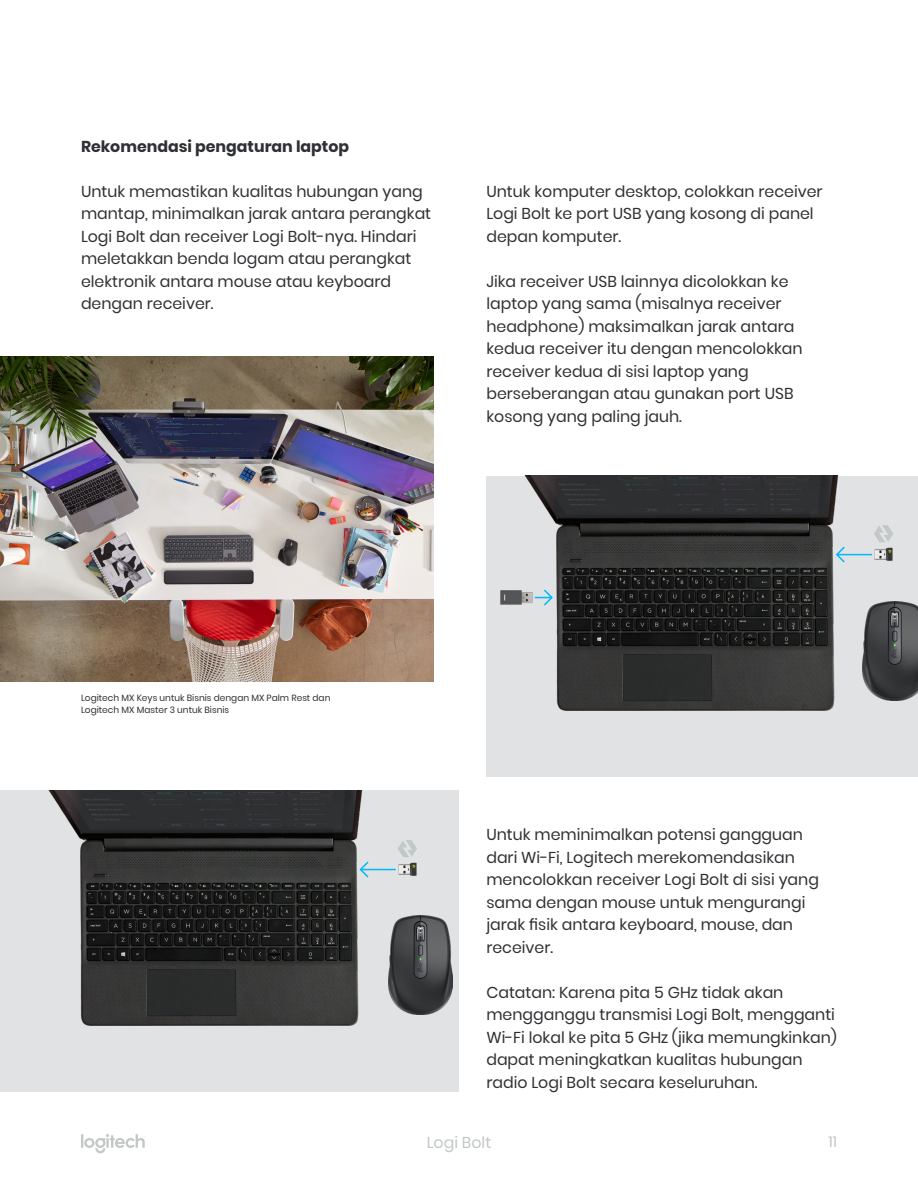
<style>
.page{position:relative;width:918px;height:1188px;background:#fff}
.page>*{position:absolute;margin:0;border:0;box-sizing:border-box;transform-origin:0 0}
.t1{font:15.75px/22.5px "Poppins";color:#2e3033}
.t2{font:700 15.75px "Poppins";color:#2e3033}
.t3{font:15.75px "Poppins";color:#c2c7c7}
.t4{font:15px "Poppins";color:#c2c7c7}
.t5{font:9px/12px "Poppins";color:#2e3033}
</style>
<div class="page">
<svg style="left:81px;top:1134px;width:65px;height:19px"></svg>
<img style="left:0;top:356px;width:433px;height:325px">
<div style="left:486px;top:476px;width:432px;height:301px;background:#e1e2e3"></div>
<img style="left:525px;top:476px;width:314px;height:235px">
<img style="left:874px;top:547px;width:19px;height:14px">
<hr style="left:837px;top:554px;width:35px;height:1px;background:#00b8fc">
<svg style="left:835px;top:545px;width:11px;height:19px"></svg>
<img style="left:500px;top:574px;width:36px;height:47px">
<svg style="left:535px;top:588px;width:19px;height:19px"></svg>
<svg style="left:874px;top:525px;width:19px;height:17px"></svg>
<img style="left:863px;top:601px;width:55px;height:99px">
<div style="left:0;top:791px;width:459px;height:301px;background:#e1e2e3"></div>
<img style="left:388px;top:916px;width:64px;height:99px">
<img style="left:49px;top:791px;width:314px;height:235px">
<img style="left:398px;top:862px;width:19px;height:14px">
<hr style="left:361px;top:869px;width:35px;height:1px;background:#00b8fc">
<svg style="left:358px;top:860px;width:12px;height:19px"></svg>
<svg style="left:398px;top:840px;width:19px;height:17px"></svg>
<p class="t2" style="left:81px;top:137px;width:270px">Rekomendasi pengaturan laptop</p>
<p class="t1" style="left:81px;top:180px;width:352px">Untuk memastikan kualitas hubungan yang mantap, minimalkan jarak antara perangkat Logi Bolt dan receiver Logi Bolt-nya. Hindari meletakkan benda logam atau perangkat elektronik antara mouse atau keyboard dengan receiver.</p>
<p class="t1" style="left:486px;top:180px;width:338px">Untuk komputer desktop, colokkan receiver<br>Logi Bolt ke port USB yang kosong di panel depan komputer.</p>
<p class="t1" style="left:486px;top:270px;width:318px">Jika receiver USB lainnya dicolokkan ke laptop yang sama (misalnya receiver headphone) maksimalkan jarak antara kedua receiver itu dengan mencolokkan receiver kedua di sisi laptop yang berseberangan atau gunakan port USB kosong yang paling jauh.</p>
<p class="t5" style="left:81px;top:692px;width:251px">Logitech MX Keys untuk Bisnis dengan MX Palm Rest dan<br>Logitech MX Master 3 untuk Bisnis</p>
<p class="t1" style="left:486px;top:823px;width:334px">Untuk meminimalkan potensi gangguan dari Wi‑Fi, Logitech merekomendasikan mencolokkan receiver Logi Bolt di sisi yang sama dengan mouse untuk mengurangi jarak fisik antara keyboard, mouse, dan receiver.</p>
<p class="t1" style="left:486px;top:981px;width:352px">Catatan: Karena pita 5 GHz tidak akan mengganggu transmisi Logi Bolt, mengganti Wi‑Fi lokal ke pita 5 GHz (jika memungkinkan) dapat meningkatkan kualitas hubungan radio Logi Bolt secara keseluruhan.</p>
<p class="t3" style="left:427px;top:1134px;width:66px">Logi Bolt</p>
<p class="t4" style="left:828px;top:1134px;width:10px">11</p>
</div>
